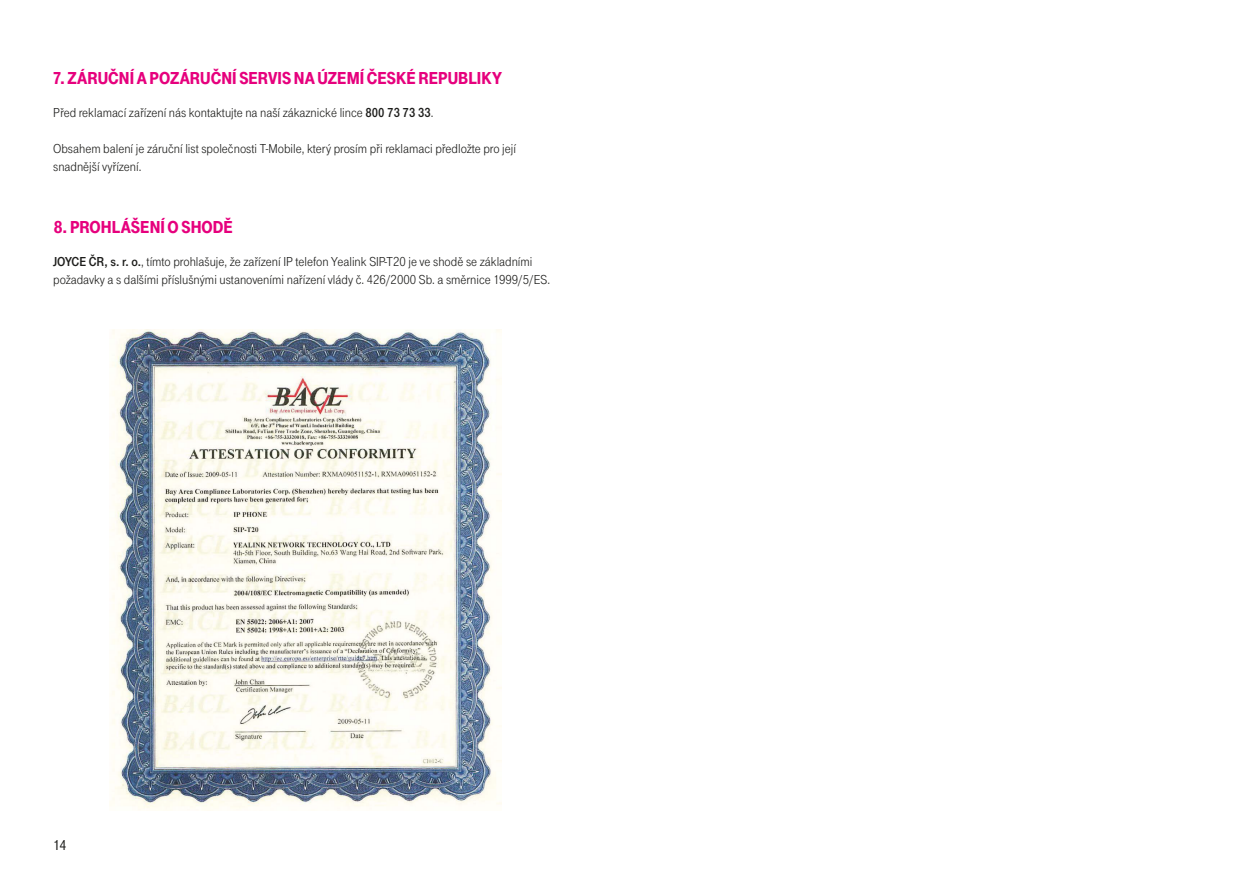
<style>
.page{position:relative;width:1259px;height:893px;background:#fff}
.page>*{position:absolute;margin:0;border:0;box-sizing:border-box;transform-origin:0 0}
.t1{font:18px "Tele Grotesk EE Ultra";letter-spacing:.005em;color:#e6007d}
.t2{font:700 15px "Tele Grotesk EE Semi";color:#1d1d1b}
.t3{font:13.5px/18px "Tele Grotesk EE";color:#1d1d1b}
.s1{font-family:"Tele Grotesk EE Bold"}
</style>
<div class="page">
<img style="left:109px;top:330px;width:392px;height:480px">
<h1 class="t1" style="left:53px;top:68px;width:451px">7. ZÁRUČNÍ A POZÁRUČNÍ SERVIS NA ÚZEMÍ ČESKÉ REPUBLIKY</h1>
<p class="t3" style="left:53px;top:104px;width:382px">Před reklamací zařízení nás kontaktujte na naší zákaznické lince <span class="s1">800 73 73 33</span>.</p>
<p class="t3" style="left:53px;top:140px;width:464px">Obsahem balení je záruční list společnosti T-Mobile, který prosím při reklamaci předložte pro její snadnější vyřízení.</p>
<h1 class="t1" style="left:54px;top:217px;width:181px">8. PROHLÁŠENÍ O SHODĚ</h1>
<p class="t3" style="left:53px;top:252px;width:498px"><span class="s1">JOYCE ČR, s. r. o.</span>, tímto prohlašuje, že zařízení IP telefon Yealink SIP-T20 je ve shodě se základními požadavky a s dalšími příslušnými ustanoveními nařízení vlády č. 426/2000 Sb. a směrnice 1999/5/ES.</p>
<p class="t2" style="left:53px;top:837px;width:15px">14</p>
</div>
